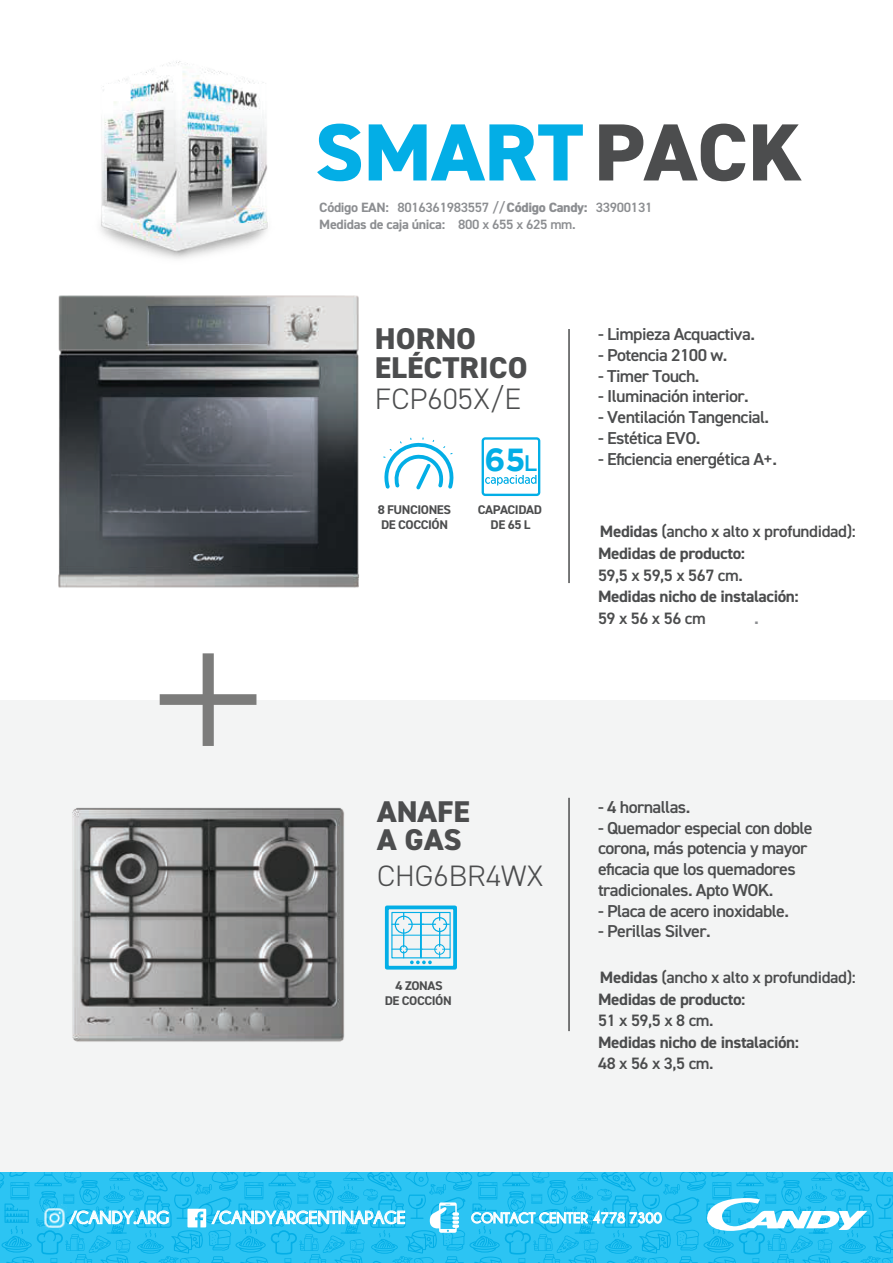
<style>
.page{position:relative;width:893px;height:1263px;background:#fff}
.page>*{position:absolute;margin:0;border:0;box-sizing:border-box;transform-origin:0 0}
.t1{font:800 81.3px "DIN2014";color:#03aee6;scale:1.05 1}
.t2{font:700 31.8px "Gotham";color:#03aee6}
.t3{font:800 30.15px/28.3px "DIN2014";color:#4c4d4e;scale:1.05 1}
.t4{font:300 29.55px "DIN2014";color:#4c4d4e;scale:1.05 1}
.t5{font:700 18px "Champagne&Limousines";color:#fff}
.t6{font:600 18px "DIN2014";color:#8c8e91;scale:1.05 1}
.t7{font:600 17.25px/20.7px "DIN2014";letter-spacing:-.035em;color:#4c4d4e;scale:1.05 1}
.t8{font:600 16.5px "DIN2014";letter-spacing:-.025em;color:#4b4c4d;scale:1.05 1}
.t9{font:700 16.5px "DIN2014";letter-spacing:-.025em;color:#4b4c4d;scale:1.05 1}
.t10{font:700 14.7px "Champagne&Limousines";color:#fff}
.t11{font:600 13.5px/16.2px "DIN2014";letter-spacing:-.025em;color:#8c8e91;scale:1.05 1}
.t12{font:700 12.6px/15.1px "DIN2014";letter-spacing:-.035em;color:#4c4d4e;text-align:center;scale:1.05 1}
.s1{color:#4c4d4e}
.s2{font-weight:700}
.s3{font-weight:800}
.s4{font-weight:500;font-size:22.35px}
</style>
<div class="page">
<div style="left:0;top:700px;width:893px;height:472px;background:#f3f4f4"></div>
<hr style="left:568px;top:329px;width:2px;height:254px;background:#4c4d4e">
<hr style="left:568px;top:798px;width:2px;height:233px;background:#4c4d4e">
<img style="left:58px;top:295px;width:301px;height:293px">
<svg style="left:0;top:1172px;width:893px;height:91px;background:#24c0f0"></svg>
<svg style="left:704px;top:1198px;width:163px;height:33px"></svg>
<svg style="left:383px;top:437px;width:71px;height:52px"></svg>
<svg style="left:482px;top:437px;width:58px;height:59px"></svg>
<svg style="left:160px;top:653px;width:96px;height:93px"></svg>
<img style="left:100px;top:61px;width:168px;height:198px">
<svg style="left:471px;top:1210px;width:191px;height:13px;background:#75d6f5"></svg>
<svg style="left:430px;top:1202px;width:29px;height:31px"></svg>
<svg style="left:69px;top:1210px;width:100px;height:14px"></svg>
<img style="left:40px;top:1204px;width:28px;height:28px">
<svg style="left:212px;top:1210px;width:193px;height:14px;background:#7bd8f5"></svg>
<svg style="left:187px;top:1209px;width:19px;height:18px"></svg>
<div style="left:385px;top:905px;width:72px;height:64px;border:4px solid #03aee6"></div>
<svg style="left:392px;top:914px;width:58px;height:50px"></svg>
<div style="left:391px;top:912px;width:60px;height:46px;border:1px solid #03aee6"></div>
<hr style="left:420px;top:912px;width:1px;height:46px;background:#03aee6">
<hr style="left:421px;top:912px;width:1px;height:46px;background:#03aee6">
<hr style="left:392px;top:935px;width:58px;height:1px;background:#03aee6">
<img style="left:72px;top:807px;width:273px;height:235px">
<h1 class="t1" style="left:315px;top:98px;width:467px">SMART<span class="s1">PACK</span></h1>
<p class="t11" style="left:319px;top:199px;width:319px"><span class="s2">Código EAN:</span> 8016361983557 //<span class="s3">Código Candy:</span> 33900131<br><span class="s2">Medidas de caja única:</span> 800 x 655 x 625 mm.</p>
<h3 class="t3" style="left:375px;top:325px;width:147px">HORNO<br>ELÉCTRICO</h3>
<h3 class="t4" style="left:375px;top:380px;width:141px">FCP605X/E</h3>
<h2 class="t2" style="left:484px;top:442px;width:55px">65<span class="s4">L</span></h2>
<p class="t12" style="left:378px;top:502px;width:71px;text-align:left">8 FUNCIONES<br>DE COCCIÓN</p>
<p class="t12" style="left:478px;top:502px;width:63px">CAPACIDAD<br>DE65L</p>
<p class="t7" style="left:598px;top:323px;width:151px">- Limpieza Acquactiva.</p>
<p class="t7" style="left:598px;top:344px;width:125px">- Potencia 2100 w.</p>
<p class="t7" style="left:598px;top:365px;width:98px">- Timer Touch.</p>
<p class="t7" style="left:598px;top:386px;width:145px">- Iluminación interior.</p>
<p class="t7" style="left:598px;top:406px;width:165px">- Ventilación Tangencial.</p>
<p class="t7" style="left:598px;top:427px;width:99px">- Estética EVO.</p>
<p class="t7" style="left:598px;top:448px;width:172px">- Eficiencia energética A+.</p>
<p class="t8" style="left:600px;top:520px;width:245px"><span class="s2">Medidas</span> (ancho x alto x profundidad):</p>
<p class="t9" style="left:598px;top:542px;width:142px">Medidas de producto:</p>
<p class="t8" style="left:598px;top:564px;width:139px">59,5 x 59,5 x 567 cm.</p>
<p class="t9" style="left:598px;top:585px;width:193px">Medidas nicho de instalación:</p>
<p class="t8" style="left:598px;top:607px;width:104px">59 x 56 x 56 cm</p>
<p class="t6" style="left:754px;top:605px;width:6px">.</p>
<h3 class="t3" style="left:377px;top:797px;width:90px">ANAFE<br>A GAS</h3>
<h3 class="t4" style="left:377px;top:858px;width:160px">CHG6BR4WX</h3>
<p class="t12" style="left:385px;top:978px;width:65px">4 ZONAS<br>DE COCCIÓN</p>
<p class="t7" style="left:598px;top:796px;width:89px">- 4 hornallas.</p>
<p class="t7" style="left:598px;top:817px;width:206px">- Quemador especial con doble corona, más potencia y mayor eficacia que los quemadores tradicionales. Apto WOK.</p>
<p class="t7" style="left:598px;top:900px;width:183px">- Placa de acero inoxidable.</p>
<p class="t7" style="left:598px;top:920px;width:109px">- Perillas Silver.</p>
<p class="t8" style="left:600px;top:966px;width:245px"><span class="s2">Medidas</span> (ancho x alto x profundidad):</p>
<p class="t9" style="left:598px;top:988px;width:142px">Medidas de producto:</p>
<p class="t8" style="left:598px;top:1010px;width:112px">51 x 59,5 x 8 cm.</p>
<p class="t9" style="left:598px;top:1031px;width:193px">Medidas nicho de instalación:</p>
<p class="t8" style="left:598px;top:1053px;width:112px">48 x 56 x 3,5 cm.</p>
<p class="t5" style="left:70px;top:1207px;width:101px">/CANDY.ARG</p>
<p class="t5" style="left:212px;top:1207px;width:195px">/CANDYARGENTINAPAGE</p>
<p class="t10" style="left:471px;top:1210px;width:192px">CONTACT CENTER 4778 7300</p>
</div>
